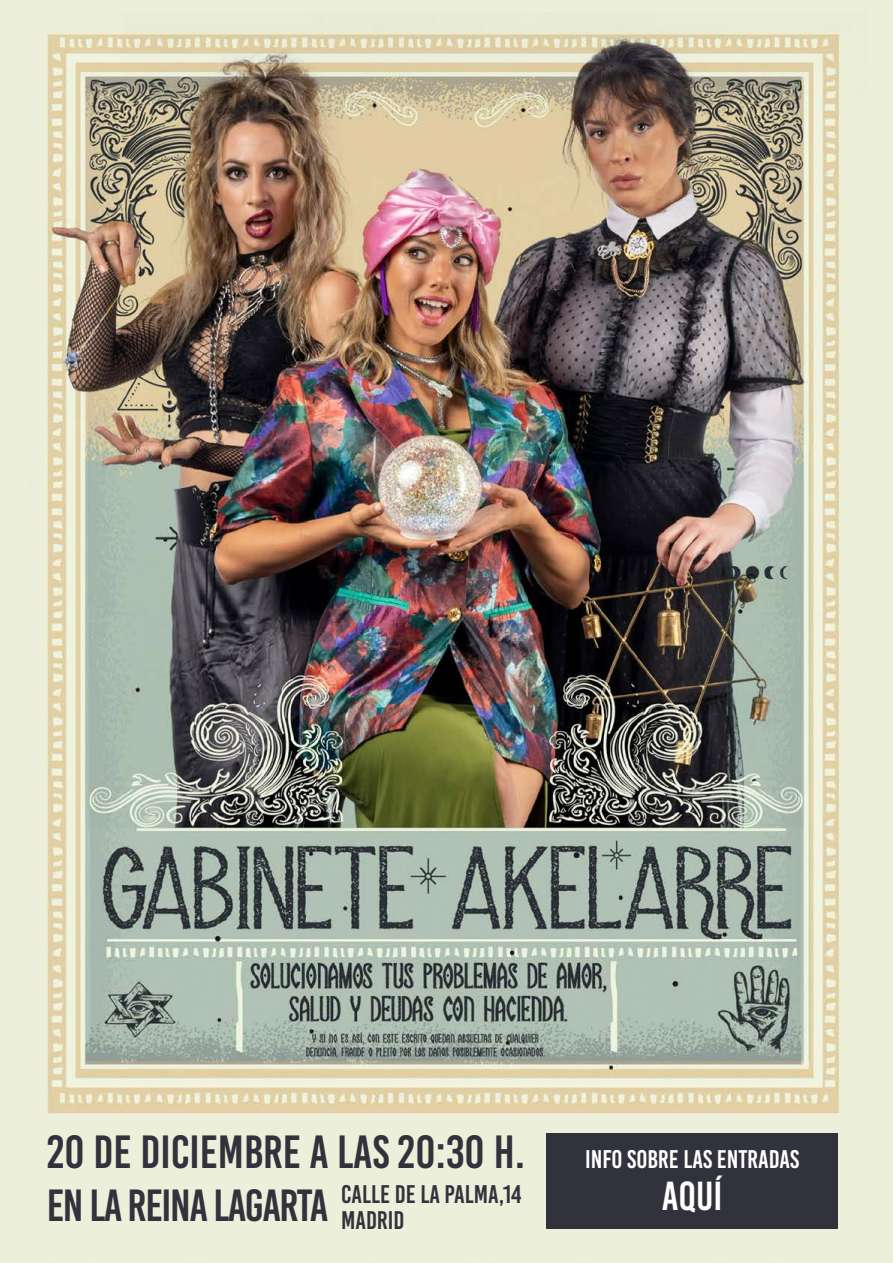
<style>
.page{position:relative;width:893px;height:1263px;background:#fff}
.page>*{position:absolute;margin:0;border:0;box-sizing:border-box;transform-origin:0 0}
.t1{font:46.5px "Bebas Kai";color:#31323c}
.t2{font:40.5px "Bebas Kai";color:#fff}
.t3{font:25.5px/25.5px "Bebas Kai";color:#31323c}
.t4{font:25.5px "Bebas Kai";color:#fff}
.s1{font-size:45px}
</style>
<div class="page">
<img style="left:0;top:0;width:893px;height:1263px">
<div style="left:546px;top:1133px;width:292px;height:96px;background:#31323c"></div>
<h1 class="t1" style="left:47px;top:1127px;width:480px">20 DE DICIEMBRE A LAS 20:30 H.</h1>
<p class="t3" style="left:341px;top:1182px;width:182px;text-indent:-294px"><span class="s1">EN LA REINA LAGARTA</span> CALLE DE LA PALMA,14<br>MADRID</p>
<p class="t4" style="left:585px;top:1146px;width:216px">INFO SOBRE LAS ENTRADAS</p>
<h2 class="t2" style="left:662px;top:1175px;width:62px">AQUÍ</h2>
</div>
